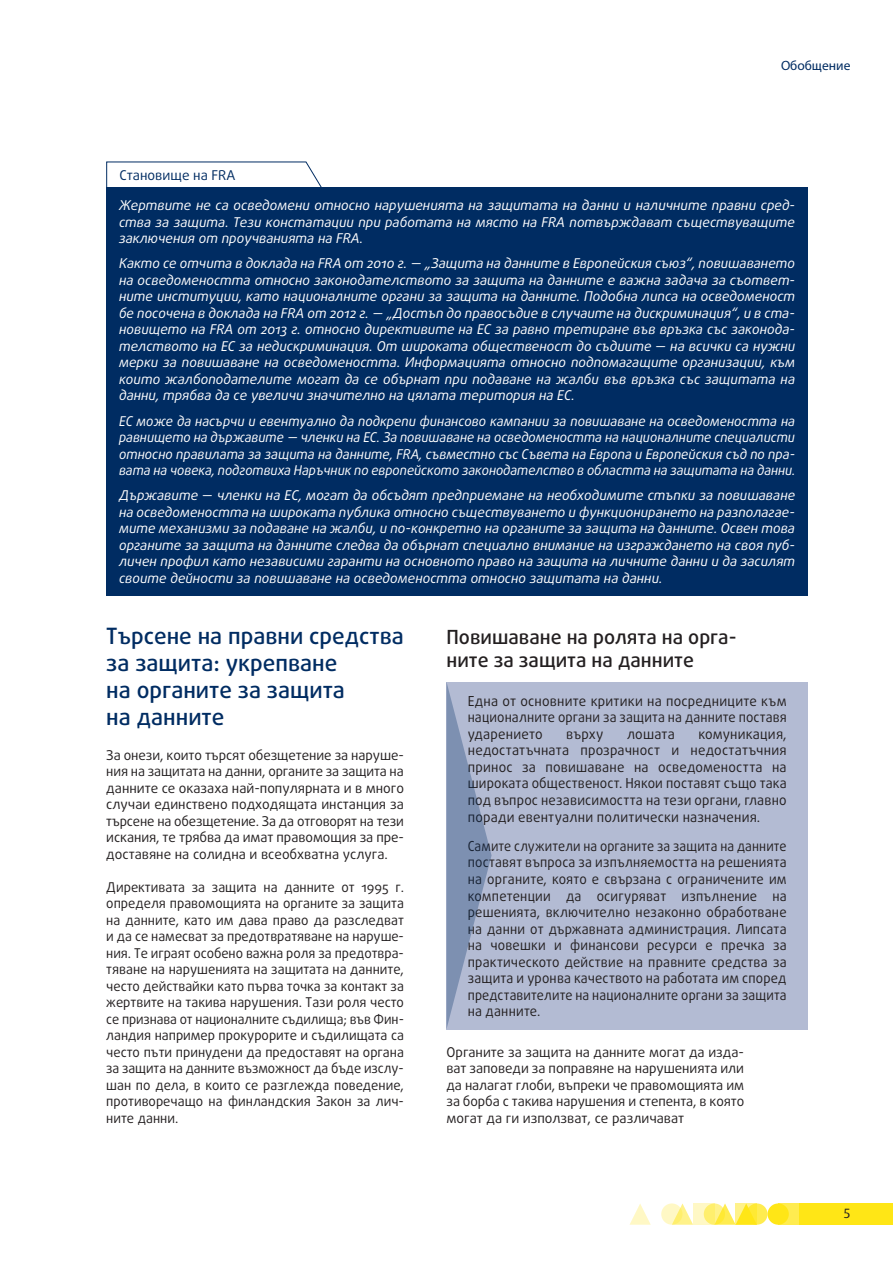
<style>
.page{position:relative;width:893px;height:1263px;background:#fff}
.page>*{position:absolute;margin:0;border:0;box-sizing:border-box;transform-origin:0 0}
.title_2{font:500 22.5px/27px "Daxline Pro";color:#002c62}
.t1{font:500 19.5px/23.4px "Daxline Pro";color:#231f20}
.box_key_findings{font:13.8px/16.5px "Daxline Pro";letter-spacing:.015em;color:#231f20;text-align:justify;scale:.92 1}
.box_key_findings-2{font:13.8px/16.5px "Daxline Pro";letter-spacing:.015em;color:#231f20;text-align:justify}
.box_opinion_body{font:italic 13.5px/16.5px "Daxline Pro";color:#fff;text-align:justify}
.body_text{font:13.5px/16.5px "Daxline Pro";color:#231f20;text-align:justify}
.t2{font:13.5px "Daxline Pro";color:#002c62}
.t3{font:13.5px "Myriad Pro";color:#002c62}
.t4{font:13.5px "Dax";color:#231f20}
</style>
<div class="page">
<div style="left:746px;top:1203px;width:21px;height:22px;background:#ffec50;border-radius:50%"></div>
<div style="left:778px;top:1203px;width:21px;height:22px;background:#ffec50"></div>
<div style="left:799px;top:1203px;width:94px;height:22px;background:#ffe616"></div>
<svg style="left:675px;top:1203px;width:18px;height:22px"></svg>
<svg style="left:629px;top:1204px;width:22px;height:21px"></svg>
<div style="left:767px;top:1203px;width:22px;height:22px;background:#ffe616;border-radius:50%"></div>
<svg style="left:718px;top:1203px;width:18px;height:22px"></svg>
<svg style="left:704px;top:1203px;width:21px;height:22px"></svg>
<svg style="left:661px;top:1203px;width:21px;height:22px"></svg>
<svg style="left:736px;top:1203px;width:21px;height:22px"></svg>
<svg style="left:693px;top:1203px;width:21px;height:22px"></svg>
<div style="left:106px;top:187px;width:702px;height:408px;background:#002c62"></div>
<svg style="left:106px;top:162px;width:216px;height:25px"></svg>
<div style="left:446px;top:682px;width:362px;height:347px;background:#b3bbd3"></div>
<svg style="left:446px;top:682px;width:46px;height:347px"></svg>
<p class="t3" style="left:781px;top:58px;width:71px">Обобщение</p>
<p class="t2" style="left:119px;top:166px;width:118px">Становище на FRA</p>
<p class="box_opinion_body" style="left:119px;top:197px;width:678px">Жертвите не са осведомени относно нарушенията на защитата на данни и наличните правни сред‑ ства за защита. Тези констатации при работата на място на FRA потвърждават съществуващите заключения от проучванията на FRA.</p>
<p class="box_opinion_body" style="left:119px;top:255px;width:678px">Както се отчита в доклада на FRA от 2010 г. — „Защита на данните в Европейския съюз“, повишаването на осведомеността относно законодателството за защита на данните е важна задача за съответ‑ ните институции, като националните органи за защита на данните. Подобна липса на осведоменост бе посочена в доклада на FRA от 2012 г. — „Достъп до правосъдие в случаите на дискриминация“, и в ста‑ новището на FRA от 2013 г. относно директивите на ЕС за равно третиране във връзка със законода‑ телството на ЕС за недискриминация. От широката общественост до съдиите — на всички са нужни мерки за повишаване на осведомеността. Информацията относно подпомагащите организации, към които жалбоподателите могат да се обърнат при подаване на жалби във връзка със защитата на данни, трябва да се увеличи значително на цялата територия на ЕС.</p>
<p class="box_opinion_body" style="left:119px;top:412px;width:678px">ЕС може да насърчи и евентуално да подкрепи финансово кампании за повишаване на осведомеността на равнището на държавите — членки на ЕС. За повишаване на осведомеността на националните специалисти относно правилата за защита на данните, FRA, съвместно със Съвета на Европа и Европейския съд по пра‑ вата на човека, подготвиха Наръчник по европейското законодателство в областта на защитата на данни.</p>
<p class="box_opinion_body" style="left:119px;top:487px;width:678px">Държавите — членки на ЕС, могат да обсъдят предприемане на необходимите стъпки за повишаване на осведомеността на широката публика относно съществуването и функционирането на разполагае‑ мите механизми за подаване на жалби, и по‑конкретно на органите за защита на данните. Освен това органите за защита на данните следва да обърнат специално внимание на изграждането на своя пуб‑ личен профил като независими гаранти на основното право на защита на личните данни и да засилят своите дейности за повишаване на осведомеността относно защитата на данни.</p>
<p class="title_2" style="left:106px;top:622px;width:299px">Търсене на правни средства за защита: укрепване<br>на органите за защита<br>на данните</p>
<p class="body_text" style="left:106px;top:746px;width:299px">За онези, които търсят обезщетение за наруше‑ ния на защитата на данни, органите за защита на данните се оказаха най‑популярната и в много случаи единствено подходящата инстанция за търсене на обезщетение. За да отговорят на тези искания, те трябва да имат правомощия за пре‑ доставяне на солидна и всеобхватна услуга.</p>
<p class="body_text" style="left:106px;top:878px;width:299px">Директивата за защита на данните от 1995 г. определя правомощията на органите за защита на данните, като им дава право да разследват и да се намесват за предотвратяване на наруше‑ ния. Те играят особено важна роля за предотвра‑ тяване на нарушенията на защитата на данните, често действайки като първа точка за контакт за жертвите на такива нарушения. Тази роля често се признава от националните съдилища; във Фин‑ ландия например прокурорите и съдилищата са често пъти принудени да предоставят на органа за защита на данните възможност да бъде изслу‑ шан по дела, в които се разглежда поведение, противоречащо на финландския Закон за лич‑ ните данни.</p>
<p class="t1" style="left:446px;top:625px;width:292px">Повишаване на ролята на орга&shy;ните за защита на данните</p>
<p class="box_key_findings-2" style="left:468px;top:692px;width:320px">Една от основните критики на посредниците към националните органи за защита на данните поставя ударението</p>
<p class="box_key_findings-2" style="left:468px;top:725px;width:320px;text-indent:231px">комуникация, недостатъчната прозрачност и недостатъчния принос за повишаване на осведомеността на широката общественост. Някои поставят също така под въпрос независимостта на тези органи, главно поради евентуални политически назначения.</p>
<p class="box_key_findings" style="left:468px;top:838px;width:348px">Самите служители на органите за защита на данните поставят въпроса за изпълняемостта на решенията на органите, която е свързана с ограничените им компетенции да осигуряват изпълнение на решенията, включително незаконно обработване на данни от държавната администрация. Липсата на човешки и финансови ресурси е пречка за практическото действие на правните средства за защита и уронва качеството на работата им според представителите на националните органи за защита на данните.</p>
<p class="body_text" style="left:446px;top:1043px;width:299px">Органите за защита на данните могат да изда‑ ват заповеди за поправяне на нарушенията или да налагат глоби, въпреки че правомощията им за борба с такива нарушения и степента, в която могат да ги използват, се различават</p>
<p class="box_key_findings-2" style="left:566px;top:725px;width:39px">върху</p>
<p class="box_key_findings-2" style="left:627px;top:725px;width:49px">лошата</p>
<p class="t4" style="left:843px;top:1206px;width:9px">5</p>
</div>
